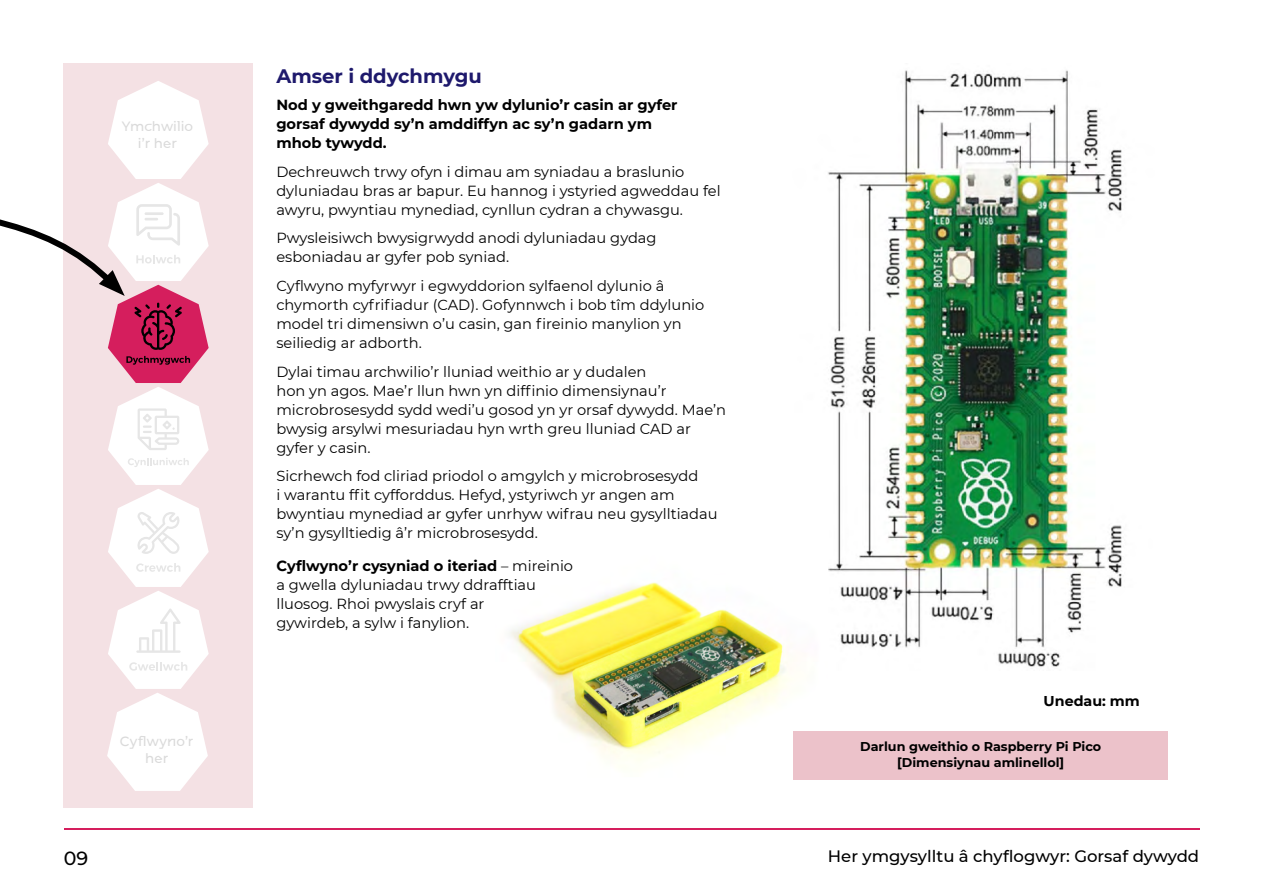
<style>
.page{position:relative;width:1263px;height:893px;background:#fff}
.page>*{position:absolute;margin:0;border:0;box-sizing:border-box;transform-origin:0 0}
.t1{font:700 19.5px "Montserrat";color:#1e196c}
.t2{font:500 19.05px "Montserrat";color:#000}
.t3{font:500 16.5px "Montserrat";color:#000}
.t4{font:14.7px/19px "Montserrat";color:#000}
.t5{font:700 14.7px/19px "Montserrat";color:#000}
.t6{font:700 14.25px "Montserrat";color:#000}
.t7{font:13.5px/17.5px "Montserrat Engineered Alt";letter-spacing:.005em;color:#dadada;text-align:center}
.t8{font:700 12.75px/15.3px "Montserrat";color:#000;text-align:center}
.s1{font-weight:700}
</style>
<div class="page">
<img style="left:828px;top:70px;width:294px;height:597px">
<img style="left:510px;top:582px;width:317px;height:198px">
<div style="left:64px;top:64px;width:189px;height:744px;background:#f4e1e4"></div>
<div style="left:793px;top:731px;width:375px;height:48px;background:#ecc2ca"></div>
<svg style="left:0;top:81px;width:209px;height:710px"></svg>
<hr style="left:64px;top:828px;width:1135px;height:2px;background:#d51e5d">
<p class="t7" style="left:122px;top:117px;width:73px">Ymchwilio i’r her</p>
<p class="t7" style="left:120px;top:732px;width:75px">Cyflwyno’r her</p>
<h1 class="t1" style="left:276px;top:62px;width:207px">Amser i ddychmygu</h1>
<p class="t5" style="left:276px;top:95px;width:403px">Nod y gweithgaredd hwn yw dylunio’r casin ar gyfer gorsaf dywydd sy’n amddiffyn ac sy’n gadarn ym mhob tywydd.</p>
<p class="t4" style="left:276px;top:162px;width:446px">Dechreuwch trwy ofyn i dimau am syniadau a braslunio dyluniadau bras ar bapur. Eu hannog i ystyried agweddau fel awyru, pwyntiau mynediad, cynllun cydran a chywasgu.</p>
<p class="t4" style="left:276px;top:228px;width:382px">Pwysleisiwch bwysigrwydd anodi dyluniadau gydag esboniadau ar gyfer pob syniad.</p>
<p class="t4" style="left:276px;top:276px;width:429px">Cyflwyno myfyrwyr i egwyddorion sylfaenol dylunio â chymorth cyfrifiadur (CAD). Gofynnwch i bob tîm ddylunio model tri dimensiwn o’u casin, gan fireinio manylion yn seiliedig ar adborth.</p>
<p class="t4" style="left:276px;top:361px;width:451px">Dylai timau archwilio’r lluniad weithio ar y dudalen<br>hon yn agos. Mae’r llun hwn yn diffinio dimensiynau’r microbrosesydd sydd wedi’u gosod yn yr orsaf dywydd. Mae’n bwysig arsylwi mesuriadau hyn wrth greu lluniad CAD ar gyfer y casin.</p>
<p class="t4" style="left:276px;top:466px;width:443px">Sicrhewch fod cliriad priodol o amgylch y microbrosesydd<br>i warantu ffit cyfforddus. Hefyd, ystyriwch yr angen am bwyntiau mynediad ar gyfer unrhyw wifrau neu gysylltiadau sy’n gysylltiedig â’r microbrosesydd.</p>
<p class="t4" style="left:276px;top:556px;width:298px"><span class="s1">Cyflwyno’r cysyniad o iteriad</span> – mireinio a gwella dyluniadau trwy ddrafftiau lluosog. Rhoi pwyslais cryf ar<br>gywirdeb, a sylw i fanylion.</p>
<p class="t6" style="left:1043px;top:690px;width:98px">Unedau: mm</p>
<p class="t8" style="left:860px;top:739px;width:242px">Darlun gweithio o Raspberry Pi Pico [Dimensiynau amlinellol]</p>
<p class="t2" style="left:64px;top:844px;width:26px">09</p>
<p class="t3" style="left:828px;top:844px;width:373px">Her ymgysylltu â chyflogwyr: Gorsaf dywydd</p>
</div>
